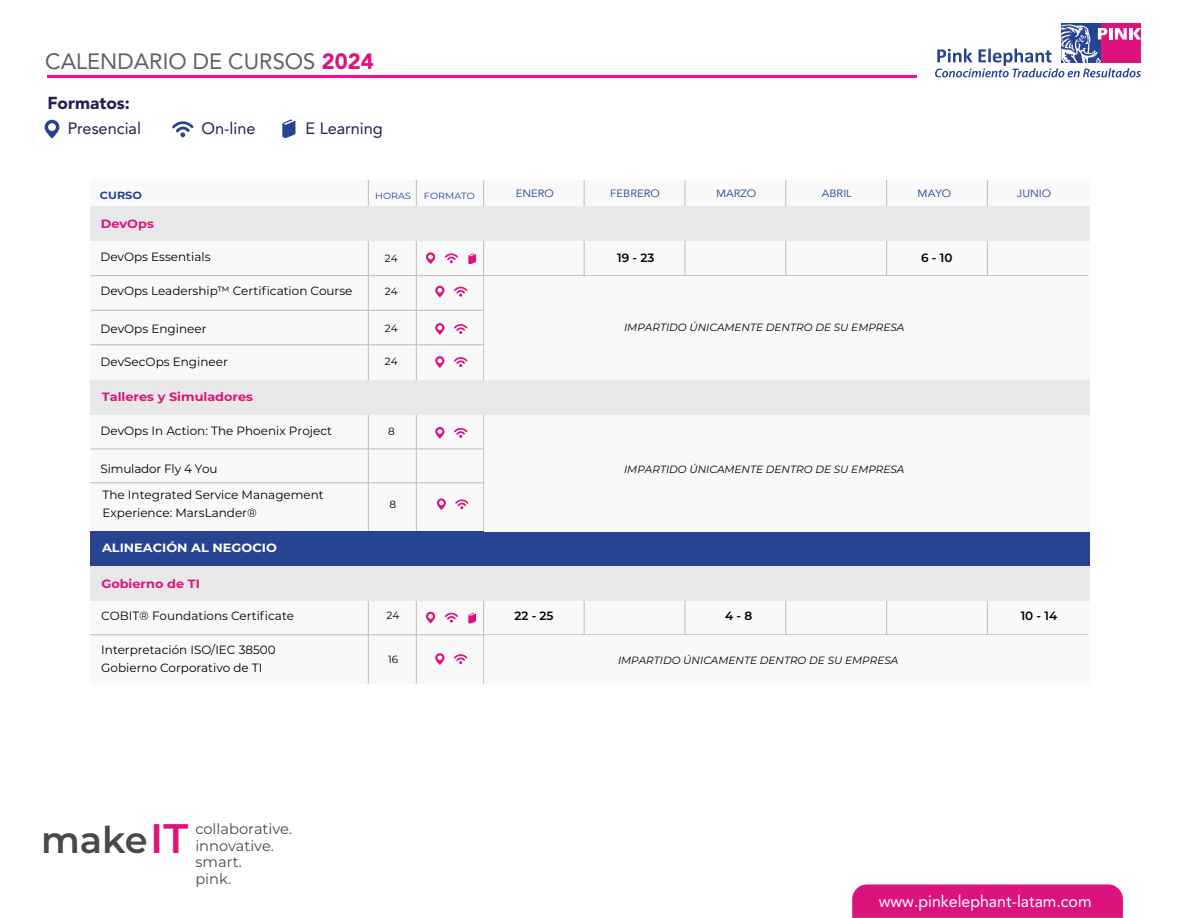
<style>
.page{position:relative;width:1188px;height:918px;background:#fff}
.page>*{position:absolute;margin:0;border:0;box-sizing:border-box;transform-origin:0 0}
.t1{font:600 36.9px "Montserrat";color:#494949}
.t2{font:22.05px "Avenir LT Std";color:#606060}
.t3{font:900 17.25px "Avenir LT Std";color:#251f52}
.t4{font:16.5px "Avenir LT Std";color:#fff}
.t5{font:16.35px "Avenir LT Std";color:#251f52}
.t6{font:14.7px/16.8px "Montserrat";color:#494949}
.t7{font:12px/18px "Montserrat";color:#000}
.t8{font:700 12px "Montserrat";color:#dd137d;scale:1.07 1}
.t9{font:600 12px "Montserrat";color:#000}
.t10{font:700 12px "Montserrat";color:#fff;scale:1.07 1}
.t11{font:italic 10.5px "Montserrat";color:#000}
.t12{font:10.5px "Avenir LT Std";color:#264492;scale:1.07 1}
.t13{font:10.5px "Montserrat";color:#000}
.t14{font:700 10.5px "Montserrat";color:#264492;scale:1.07 1}
.t15{font:9px "Montserrat";color:#264492;scale:1.07 1}
.s1{font-weight:900;color:#dd137d}
.s2{font-size:41.25px;color:#dd137d}
</style>
<div class="page">
<div style="left:1101px;top:23px;width:40px;height:40px;background:#dd137d"></div>
<svg style="left:1061px;top:23px;width:40px;height:2px"></svg>
<svg style="left:935px;top:25px;width:206px;height:52px"></svg>
<hr style="left:47px;top:75px;width:870px;height:3px;background:#f408a0">
<svg style="left:852px;top:884px;width:271px;height:34px;background:#dd1980"></svg>
<svg style="left:172px;top:121px;width:22px;height:16px"></svg>
<svg style="left:45px;top:120px;width:14px;height:19px"></svg>
<svg style="left:282px;top:119px;width:13px;height:19px"></svg>
<div style="left:90px;top:180px;width:1000px;height:504px;background:#f9f9f9"></div>
<hr style="left:368px;top:180px;width:1px;height:504px;background:#bcbcbc">
<hr style="left:416px;top:180px;width:1px;height:504px;background:#bcbcbc">
<hr style="left:483px;top:180px;width:1px;height:504px;background:#bcbcbc">
<hr style="left:584px;top:180px;width:1px;height:504px;background:#bcbcbc">
<hr style="left:685px;top:180px;width:1px;height:504px;background:#bcbcbc">
<hr style="left:785px;top:180px;width:1px;height:504px;background:#bcbcbc">
<hr style="left:886px;top:180px;width:1px;height:504px;background:#bcbcbc">
<hr style="left:987px;top:180px;width:1px;height:504px;background:#bcbcbc">
<div style="left:90px;top:566px;width:999px;height:35px;background:#e8e8e8"></div>
<hr style="left:91px;top:635px;width:997px;height:1px;background:#bcbcbc">
<div style="left:90px;top:531px;width:999px;height:35px;background:#264492"></div>
<div style="left:90px;top:380px;width:999px;height:34px;background:#e8e8e8"></div>
<div style="left:90px;top:206px;width:999px;height:35px;background:#e8e8e8"></div>
<hr style="left:91px;top:275px;width:997px;height:1px;background:#bcbcbc">
<hr style="left:91px;top:310px;width:997px;height:1px;background:#bcbcbc">
<hr style="left:91px;top:344px;width:997px;height:1px;background:#bcbcbc">
<hr style="left:91px;top:449px;width:997px;height:1px;background:#bcbcbc">
<hr style="left:91px;top:483px;width:997px;height:1px;background:#bcbcbc">
<div style="left:484px;top:635px;width:606px;height:49px;background:#f9f9f9"></div>
<div style="left:484px;top:276px;width:606px;height:103px;background:#f9f9f9"></div>
<div style="left:484px;top:415px;width:606px;height:116px;background:#f9f9f9"></div>
<svg style="left:455px;top:499px;width:13px;height:10px"></svg>
<svg style="left:437px;top:498px;width:9px;height:12px"></svg>
<svg style="left:454px;top:654px;width:13px;height:10px"></svg>
<svg style="left:435px;top:653px;width:9px;height:12px"></svg>
<svg style="left:445px;top:613px;width:13px;height:10px"></svg>
<svg style="left:426px;top:612px;width:9px;height:12px"></svg>
<svg style="left:468px;top:613px;width:8px;height:11px"></svg>
<svg style="left:454px;top:287px;width:13px;height:10px"></svg>
<svg style="left:435px;top:286px;width:9px;height:12px"></svg>
<svg style="left:454px;top:324px;width:13px;height:10px"></svg>
<svg style="left:435px;top:323px;width:9px;height:12px"></svg>
<svg style="left:454px;top:357px;width:13px;height:10px"></svg>
<svg style="left:435px;top:356px;width:9px;height:12px"></svg>
<svg style="left:454px;top:428px;width:13px;height:10px"></svg>
<svg style="left:435px;top:427px;width:9px;height:12px"></svg>
<svg style="left:445px;top:253px;width:13px;height:10px"></svg>
<svg style="left:426px;top:252px;width:9px;height:12px"></svg>
<svg style="left:468px;top:253px;width:8px;height:11px"></svg>
<h2 class="t2" style="left:45px;top:49px;width:330px">CALENDARIO DE CURSOS <span class="s1">2024</span></h2>
<h3 class="t3" style="left:47px;top:92px;width:84px">Formatos:</h3>
<h3 class="t5" style="left:68px;top:118px;width:75px">Presencial</h3>
<h3 class="t5" style="left:202px;top:118px;width:56px">On-line</h3>
<h3 class="t5" style="left:306px;top:118px;width:79px">E Learning</h3>
<p class="t14" style="left:100px;top:187px;width:41px">CURSO</p>
<p class="t15" style="left:375px;top:189px;width:35px">HORAS</p>
<p class="t15" style="left:424px;top:189px;width:49px">FORMATO</p>
<p class="t12" style="left:516px;top:188px;width:37px">ENERO</p>
<p class="t12" style="left:610px;top:188px;width:48px">FEBRERO</p>
<p class="t12" style="left:716px;top:188px;width:39px">MARZO</p>
<p class="t12" style="left:822px;top:188px;width:30px">ABRIL</p>
<p class="t12" style="left:918px;top:188px;width:33px">MAYO</p>
<p class="t12" style="left:1017px;top:188px;width:34px">JUNIO</p>
<p class="t8" style="left:101px;top:215px;width:51px">DevOps</p>
<p class="t7" style="left:101px;top:248px;width:112px">DevOps Essentials</p>
<p class="t7" style="left:101px;top:281px;width:253px">DevOps Leadership™ Certification Course</p>
<p class="t13" style="left:385px;top:251px;width:14px">24</p>
<p class="t13" style="left:385px;top:284px;width:14px">24</p>
<p class="t7" style="left:101px;top:319px;width:107px">DevOps Engineer</p>
<p class="t13" style="left:385px;top:321px;width:14px">24</p>
<p class="t7" style="left:101px;top:352px;width:129px">DevSecOps Engineer</p>
<p class="t13" style="left:385px;top:354px;width:14px">24</p>
<p class="t8" style="left:102px;top:388px;width:143px">Talleres y Simuladores</p>
<p class="t7" style="left:101px;top:422px;width:233px">DevOps In Action: The Phoenix Project</p>
<p class="t7" style="left:101px;top:459px;width:119px">Simulador Fly 4 You</p>
<p class="t7" style="left:103px;top:486px;width:223px">The Integrated Service Management<br>Experience: MarsLander®</p>
<p class="t10" style="left:102px;top:539px;width:165px">ALINEACIÓN AL NEGOCIO</p>
<p class="t8" style="left:101px;top:575px;width:94px">Gobierno de TI</p>
<p class="t7" style="left:101px;top:607px;width:194px">COBIT® Foundations Certificate</p>
<p class="t7" style="left:101px;top:640px;width:176px">Interpretación ISO/IEC 38500<br>Gobierno Corporativo de TI</p>
<p class="t13" style="left:388px;top:425px;width:8px">8</p>
<p class="t13" style="left:390px;top:497px;width:8px">8</p>
<p class="t13" style="left:387px;top:609px;width:14px">24</p>
<p class="t13" style="left:388px;top:652px;width:12px">16</p>
<h1 class="t1" style="left:41px;top:814px;width:149px">make<span class="s2">IT</span></h1>
<p class="t6" style="left:195px;top:820px;width:98px">collaborative. innovative. smart.<br>pink.</p>
<p class="t9" style="left:617px;top:250px;width:39px">19 - 23</p>
<p class="t9" style="left:921px;top:250px;width:33px">6 - 10</p>
<p class="t11" style="left:624px;top:320px;width:282px">IMPARTIDO ÚNICAMENTE DENTRO DE SU EMPRESA</p>
<p class="t11" style="left:624px;top:462px;width:282px">IMPARTIDO ÚNICAMENTE DENTRO DE SU EMPRESA</p>
<p class="t9" style="left:514px;top:607px;width:41px">22 - 25</p>
<p class="t9" style="left:725px;top:607px;width:29px">4 - 8</p>
<p class="t9" style="left:1021px;top:608px;width:38px">10 - 14</p>
<p class="t11" style="left:618px;top:653px;width:282px">IMPARTIDO ÚNICAMENTE DENTRO DE SU EMPRESA</p>
<h3 class="t4" style="left:879px;top:892px;width:214px">www.pinkelephant-latam.com</h3>
</div>
